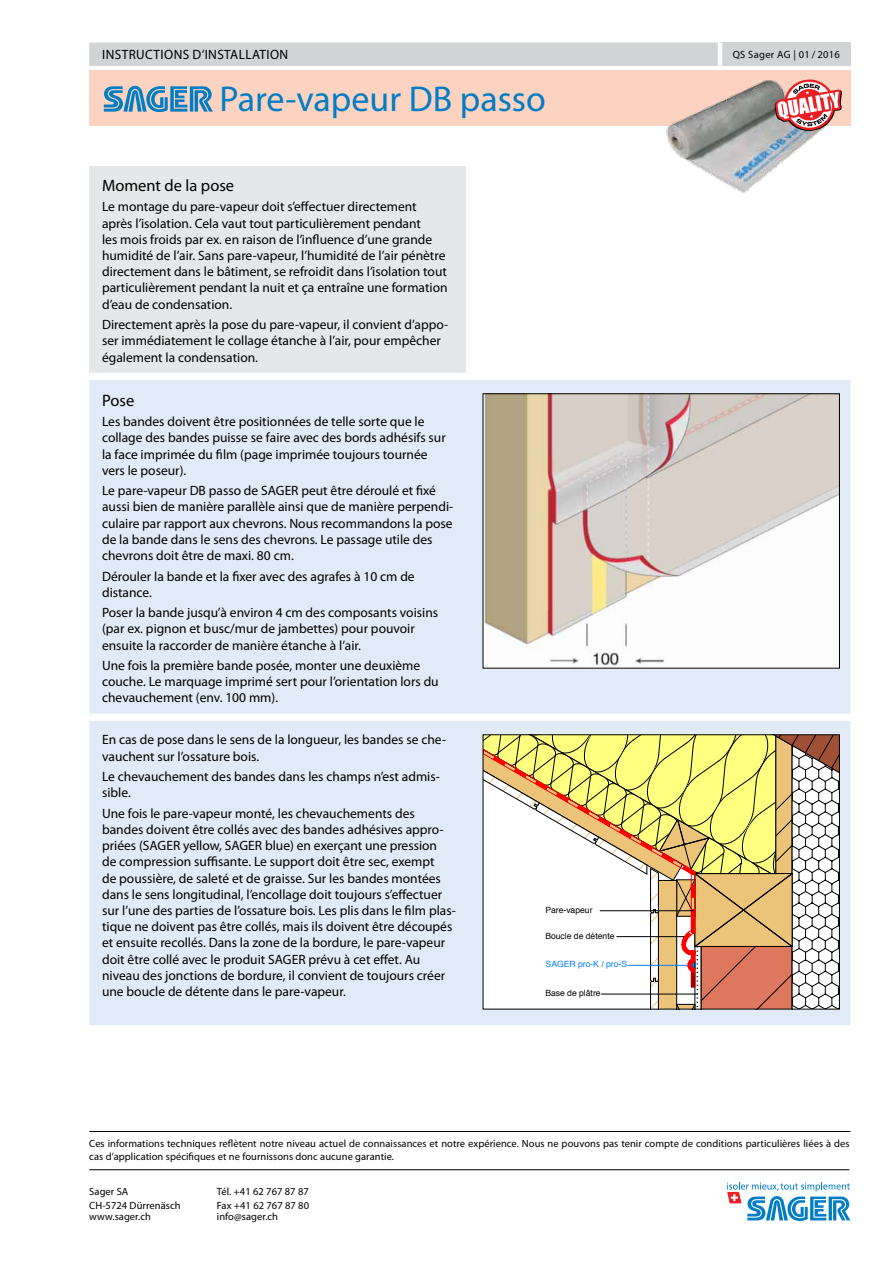
<style>
.page{position:relative;width:893px;height:1263px;background:#fff}
.page>*{position:absolute;margin:0;border:0;box-sizing:border-box;transform-origin:0 0}
.t1{font:36px "Myriad Pro";color:#007dc5}
.t2{font:16.5px "Myriad Pro";color:#000}
.t3{font:13.5px/16.2px "Myriad Pro";color:#000}
.t4{font:13.5px "Myriad Pro";letter-spacing:.03em;color:#000}
.t5{font:10.5px/12.6px "Myriad Pro";letter-spacing:.005em;color:#000}
.t6{font:10.5px "Myriad Pro";letter-spacing:.03em;color:#000}
.t7{font:8.55px "Helvetica";color:#000}
.t8{font:8.55px "Helvetica";color:#0080ff}
</style>
<div class="page">
<div style="left:89px;top:43px;width:629px;height:23px;background:#d1d3d4"></div>
<div style="left:89px;top:70px;width:761px;height:56px;background:#fcd3c1"></div>
<div style="left:720px;top:43px;width:130px;height:23px;background:#d1d3d4"></div>
<hr style="left:718px;top:43px;width:4px;height:23px;background:#fff">
<svg style="left:104px;top:86px;width:109px;height:26px"></svg>
<svg style="left:727px;top:1182px;width:123px;height:39px"></svg>
<hr style="left:89px;top:1131px;width:761px;height:1px;background:#000">
<hr style="left:89px;top:1169px;width:760px;height:1px;background:#000">
<div style="left:89px;top:166px;width:381px;height:210px;background:#e6e7e8"></div>
<div style="left:89px;top:380px;width:761px;height:645px;background:#e1eaf7"></div>
<div style="left:466px;top:166px;width:8px;height:207px;background:#fff"></div>
<div style="left:89px;top:373px;width:381px;height:7px;background:#fff"></div>
<div style="left:89px;top:714px;width:381px;height:7px;background:#fff"></div>
<div style="left:470px;top:714px;width:380px;height:7px;background:#fff"></div>
<img style="left:485px;top:395px;width:353px;height:271px">
<div style="left:483px;top:393px;width:357px;height:275px;border:1px solid #000"></div>
<svg style="left:483px;top:736px;width:356px;height:289px"></svg>
<div style="left:483px;top:734px;width:357px;height:275px;border:1px solid #000"></div>
<img style="left:666px;top:80px;width:151px;height:114px">
<svg style="left:772px;top:79px;width:70px;height:55px"></svg>
<p class="t4" style="left:102px;top:46px;width:188px">Instructions d‘installation</p>
<p class="t6" style="left:733px;top:48px;width:109px">QS Sager AG | 01 / 2016</p>
<h1 class="t1" style="left:220px;top:77px;width:328px">Pare-vapeur DB passo</h1>
<p class="t2" style="left:102px;top:175px;width:134px">Moment de la pose</p>
<p class="t3" style="left:102px;top:199px;width:347px">Le montage du pare-vapeur doit s’effectuer directement après l’isolation. Cela vaut tout particulièrement pendant<br>les mois froids par ex. en raison de l’influence d’une grande humidité de l’air. Sans pare-vapeur, l’humidité de l’air pénètre directement dans le bâtiment, se refroidit dans l’isolation tout particulièrement pendant la nuit et ça entraîne une formation d’eau de condensation.</p>
<p class="t3" style="left:102px;top:316px;width:348px">Directement après la pose du pare-vapeur, il convient d’appo&shy;ser immédiatement le collage étanche à l’air, pour empêcher également la condensation.</p>
<p class="t2" style="left:102px;top:390px;width:34px">Pose</p>
<p class="t3" style="left:102px;top:413px;width:345px">Les bandes doivent être positionnées de telle sorte que le collage des bandes puisse se faire avec des bords adhésifs sur la face imprimée du film (page imprimée toujours tournée vers le poseur).</p>
<p class="t3" style="left:102px;top:482px;width:353px">Le pare-vapeur DB passo de SAGER peut être déroulé et fixé aussi bien de manière parallèle ainsi que de manière perpendi&shy;culaire par rapport aux chevrons. Nous recommandons la pose de la bande dans le sens des chevrons. Le passage utile des chevrons doit être de maxi. 80 cm.</p>
<p class="t3" style="left:102px;top:568px;width:314px">Dérouler la bande et la fixer avec des agrafes à 10 cm de distance.</p>
<p class="t3" style="left:102px;top:604px;width:338px">Poser la bande jusqu’à environ 4 cm des composants voisins (par ex. pignon et busc/mur de jambettes) pour pouvoir ensuite la raccorder de manière étanche à l’air.</p>
<p class="t3" style="left:102px;top:657px;width:338px">Une fois la première bande posée, monter une deuxième couche. Le marquage imprimé sert pour l’orientation lors du chevauchement (env. 100 mm).</p>
<p class="t3" style="left:102px;top:732px;width:346px">En cas de pose dans le sens de la longueur, les bandes se che&shy;vauchent sur l’ossature bois.</p>
<p class="t3" style="left:102px;top:768px;width:339px">Le chevauchement des bandes dans les champs n’est admis&shy;sible.</p>
<p class="t3" style="left:102px;top:805px;width:355px">Une fois le pare-vapeur monté, les chevauchements des bandes doivent être collés avec des bandes adhésives appro&shy;priées (SAGER yellow, SAGER blue) en exerçant une pression<br>de compression suffisante. Le support doit être sec, exempt<br>de poussière, de saleté et de graisse. Sur les bandes montées dans le sens longitudinal, l’encollage doit toujours s’effectuer sur l’une des parties de l’ossature bois. Les plis dans le film plas&shy;tique ne doivent pas être collés, mais ils doivent être découpés et ensuite recollés. Dans la zone de la bordure, le pare-vapeur doit être collé avec le produit SAGER prévu à cet effet. Au niveau des jonctions de bordure, il convient de toujours créer une boucle de détente dans le pare-vapeur.</p>
<p class="t7" style="left:545px;top:903px;width:49px">Pare-vapeur</p>
<p class="t7" style="left:545px;top:929px;width:71px">Boucle de détente</p>
<p class="t8" style="left:546px;top:957px;width:83px">SAGER pro-K / pro-S</p>
<p class="t7" style="left:545px;top:986px;width:57px">Base de plâtre</p>
<p class="t5" style="left:89px;top:1137px;width:762px">Ces informations techniques reflètent notre niveau actuel de connaissances et notre expérience. Nous ne pouvons pas tenir compte de conditions particulières liées à des cas d’application spécifiques et ne fournissons donc aucune garantie.</p>
<p class="t5" style="left:89px;top:1185px;width:33px">Sager SA</p>
<p class="t5" style="left:217px;top:1185px;width:93px">Tél. +41 62 767 87 87</p>
<p class="t5" style="left:89px;top:1198px;width:93px">CH-5724 Dürrenäsch</p>
<p class="t5" style="left:217px;top:1198px;width:94px">Fax +41 62 767 87 80</p>
<p class="t5" style="left:89px;top:1210px;width:63px">www.sager.ch</p>
<p class="t5" style="left:217px;top:1210px;width:63px">info@sager.ch</p>
</div>
